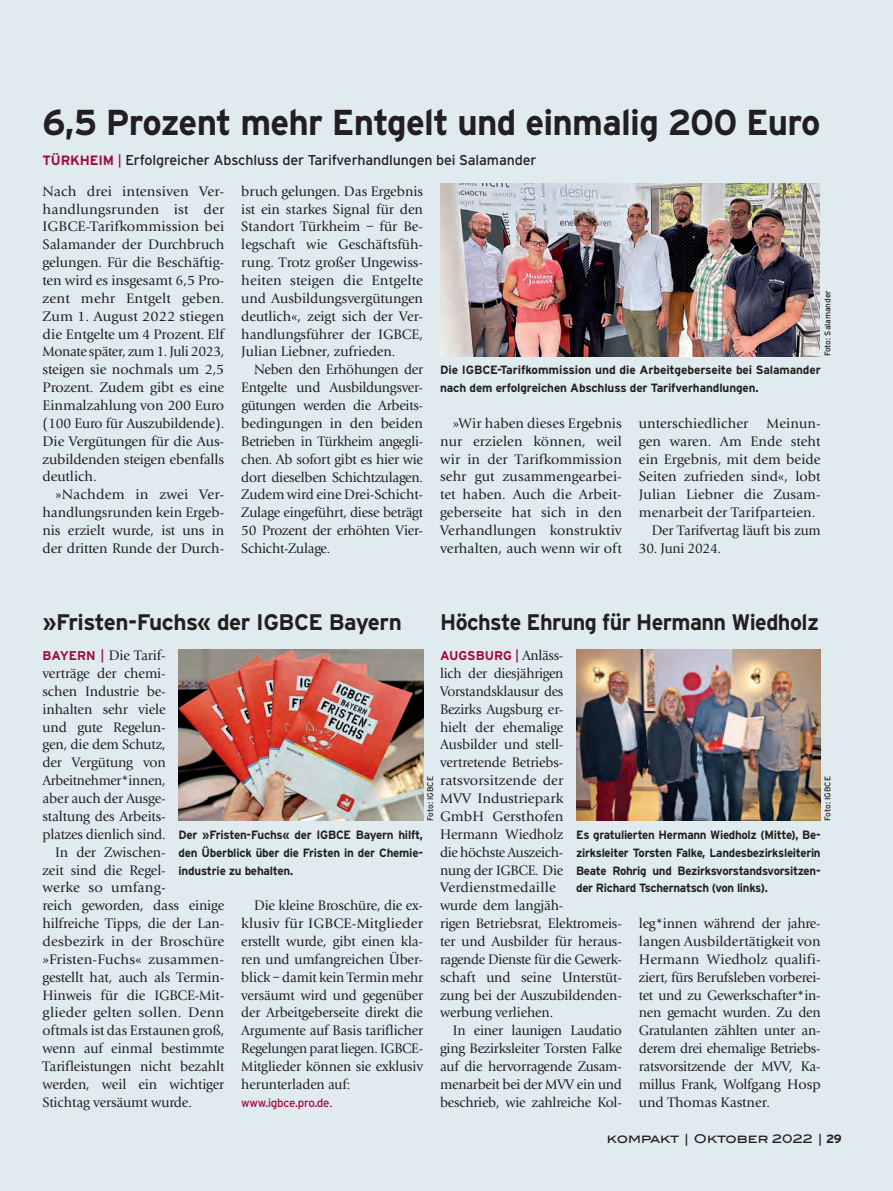
<style>
.page{position:relative;width:893px;height:1191px;background:#e0ebf0}
.page>*{position:absolute;margin:0;border:0;box-sizing:border-box;transform-origin:0 0}
.t1{font:700 36px "Interstate";letter-spacing:-.02em;color:#231f20}
.t2{font:700 22.5px "Interstate";letter-spacing:-.025em;color:#231f20;scale:.96 1}
.t3{font:700 22.5px "Interstate";letter-spacing:-.025em;color:#231f20}
.t4{font:14.25px/17.9px "Giovanni EF";letter-spacing:-.01em;color:#231f20;text-align:justify}
.t5{font:14.25px/17.9px "Giovanni EF";letter-spacing:-.01em;color:#231f20;scale:.96 1}
.t6{font:14.25px "Giovanni EF";letter-spacing:.01em;color:#231f20}
.t7{font:14.25px "Interstate";letter-spacing:-.01em;color:#231f20}
.t8{font:14.25px "Giovanni EF";letter-spacing:-.01em;color:#231f20;scale:.95 1}
.t9{font:700 13.5px "Interstate";letter-spacing:-.01em;color:#a20a3a}
.t10{font:700 12.75px "Interstate";color:#a20a3a}
.t11{font:700 12px/17.9px "Interstate";letter-spacing:-.02em;color:#231f20}
.t12{font:700 12px/17.9px "Interstate";letter-spacing:-.02em;color:#231f20;text-align:justify;scale:.96 1}
.t13{font:12px "Blair ITC Std";letter-spacing:-.01em;color:#231f20}
.t14{font:12px "Interstate";letter-spacing:-.02em;color:#a20a3a;scale:.96 1}
.t15{font:8.25px "Interstate";color:#231f20}
.s1{font-size:13.5px;color:#a20a3a}
.s2{font-family:"Interstate";font-weight:700;font-size:12.75px;color:#a20a3a}
.s3{font-family:"Interstate";font-size:13.5px;color:#a20a3a}
.s4{font-family:"Giovanni EF";font-size:14.25px;color:#231f20}
.s5{font-family:"Interstate";font-weight:700}
</style>
<div class="page">
<img style="left:440px;top:184px;width:380px;height:172px">
<img style="left:179px;top:650px;width:244px;height:171px">
<img style="left:576px;top:650px;width:245px;height:171px">
<h1 class="t1" style="left:43px;top:101px;width:779px">6,5 Prozent mehr Entgelt und einmalig 200 Euro</h1>
<p class="t9" style="left:43px;top:152px;width:56px">türkheim</p>
<p class="t7" style="left:118px;top:151px;width:420px"><span class="s1">|</span> Erfolgreicher Abschluss der Tarifverhandlungen bei Salamander</p>
<p class="t4" style="left:43px;top:182px;width:183px">Nach drei intensiven Ver&shy;handlungsrunden ist der IGBCE-Tarifkommission bei Salamander der Durchbruch gelungen. Für die Beschäftig&shy;ten wird es insgesamt 6,5 Pro&shy;zent mehr Entgelt geben.<br>Zum 1. August 2022 stiegen die Entgelte um 4 Prozent. Elf Monate später, zum 1. Juli 2023, steigen sie nochmals um 2,5<br>Prozent. Zudem gibt es eine Einmalzahlung von 200 Euro (100 Euro für Auszubildende).<br>Die Vergütungen für die Aus&shy;zubildenden steigen ebenfalls deutlich.</p>
<p class="t4" style="left:43px;top:486px;width:183px;text-indent:13px">»Nachdem in zwei Ver&shy;handlungsrunden kein Ergeb&shy;nis erzielt wurde, ist uns in der dritten Runde der Durch-</p>
<p class="t4" style="left:241px;top:182px;width:183px">bruch gelungen. Das Ergebnis ist ein starkes Signal für den Standort Türkheim – für Be&shy;legschaft wie Geschäftsfüh&shy;rung. Trotz großer Ungewiss&shy;heiten steigen die Entgelte und Ausbildungsvergütungen deutlich«, zeigt sich der Ver&shy;handlungsführer der IGBCE, Julian Liebner, zufrieden.</p>
<p class="t4" style="left:241px;top:361px;width:183px;text-indent:13px">Neben den Erhöhungen der Entgelte und Ausbildungsver&shy;gütungen werden die Arbeits&shy;bedingungen in den beiden Betrieben in Türkheim angegli&shy;chen. Ab sofort gibt es hier wie dort dieselben Schichtzulagen.<br>Zudem wird eine Drei-Schicht-Zulage eingeführt, diese beträgt 50 Prozent der erhöhten Vier-Schicht-Zulage.</p>
<p class="t11" style="left:440px;top:361px;width:382px">Die IGBCE-Tarifkommission und die Arbeitgeberseite bei Salamander nach dem erfolgreichen Abschluss der Tarifverhandlungen.</p>
<p class="t15" style="left:822px;top:356px;width:68px;rotate:-90deg">Foto: Salamander</p>
<p class="t4" style="left:440px;top:414px;width:183px;text-indent:13px">»Wir haben dieses Ergebnis nur erzielen können, weil wir in der Tarifkommission sehr gut zusammengearbei&shy;tet haben. Auch die Arbeit&shy;geberseite hat sich in den Verhandlungen konstruktiv verhalten, auch wenn wir oft</p>
<p class="t4" style="left:639px;top:414px;width:111px">unterschiedlicher</p>
<p class="t4" style="left:767px;top:414px;width:56px">Meinun-</p>
<p class="t4" style="left:639px;top:432px;width:183px">gen waren. Am Ende steht</p>
<p class="t4" style="left:639px;top:450px;width:183px">ein Ergebnis, mit dem beide</p>
<p class="t4" style="left:639px;top:468px;width:183px">Seiten zufrieden sind«, lobt</p>
<p class="t4" style="left:639px;top:486px;width:183px">Julian Liebner die Zusam-</p>
<p class="t4" style="left:639px;top:503px;width:178px">menarbeit der Tarifparteien.</p>
<p class="t5" style="left:652px;top:521px;width:178px">Der Tarifvertag läuft bis zum</p>
<p class="t5" style="left:639px;top:539px;width:87px">30. Juni 2024.</p>
<h2 class="t2" style="left:440px;top:608px;width:396px">Höchste Ehrung für Hermann Wiedholz</h2>
<p class="t10" style="left:440px;top:648px;width:22px">augsb</p>
<h2 class="t3" style="left:43px;top:608px;width:361px">»Fristen-Fuchs« der IGBCE Bayern</h2>
<p class="t4" style="left:43px;top:646px;width:125px"><span class="s2">baye rn</span> <span class="s3">|</span> Die Tarif-</p>
<p class="t4" style="left:43px;top:664px;width:125px">verträge der chemi-</p>
<p class="t4" style="left:43px;top:682px;width:125px">schen Industrie be-</p>
<p class="t4" style="left:43px;top:700px;width:125px">inhalten sehr viele</p>
<p class="t4" style="left:43px;top:718px;width:125px">und gute Regelun-</p>
<p class="t4" style="left:43px;top:736px;width:125px">gen, die dem Schutz,</p>
<p class="t4" style="left:43px;top:753px;width:125px">der Vergütung von</p>
<p class="t8" style="left:43px;top:772px;width:131px">Arbeitnehmer*innen,</p>
<p class="t4" style="left:43px;top:789px;width:125px">aber auch der Ausge-</p>
<p class="t4" style="left:43px;top:807px;width:125px">staltung des Arbeits-</p>
<p class="t4" style="left:43px;top:825px;width:125px">platzes dienlich sind.</p>
<p class="t4" style="left:55px;top:843px;width:112px">In der Zwischen-</p>
<p class="t4" style="left:43px;top:861px;width:125px">zeit sind die Regel-</p>
<p class="t6" style="left:43px;top:879px;width:125px">werke so umfang-</p>
<p class="t4" style="left:43px;top:896px;width:183px">reich geworden, dass einige</p>
<p class="t4" style="left:43px;top:914px;width:183px">hilfreiche Tipps, die der Lan-</p>
<p class="t6" style="left:43px;top:933px;width:183px">desbezirk in der Broschüre</p>
<p class="t6" style="left:43px;top:951px;width:183px">»Fristen-Fuchs« zusammen-</p>
<p class="t4" style="left:43px;top:968px;width:183px">gestellt hat, auch als Termin-</p>
<p class="t4" style="left:43px;top:986px;width:183px">Hinweis für die IGBCE-Mit-</p>
<p class="t6" style="left:43px;top:1004px;width:183px">glieder gelten sollen. Denn</p>
<p class="t4" style="left:43px;top:1021px;width:183px">oftmals ist das Erstaunen groß,</p>
<p class="t4" style="left:43px;top:1039px;width:183px">wenn auf einmal bestimmte</p>
<p class="t4" style="left:43px;top:1057px;width:183px">Tarifleistungen nicht bezahlt</p>
<p class="t4" style="left:43px;top:1075px;width:183px">werden, weil ein wichtiger</p>
<p class="t4" style="left:43px;top:1093px;width:151px">Stichtag versäumt wurde.</p>
<p class="t5" style="left:440px;top:646px;width:191px;text-indent:45px"><span class="s2">urg</span> <span class="s3">|</span> Anläss-<br>lich der diesjährigen<br>Vorstandsklausur des<br>Bezirks Augsburg er-<br>hielt der ehemalige<br>Ausbilder und stell&shy;vertretende Betriebs&shy;ratsvorsitzende der<br>MVV Industriepark<br>GmbH Gersthofen<br>Hermann Wiedholz<br>die höchste Auszeich-<br>nung der IGBCE. Die<br>Verdienstmedaille<br>wurde dem langjäh-<br>rigen Betriebsrat, Elektromeis&shy;ter und Ausbilder für heraus&shy;ragende Dienste für die Gewerk&shy;schaft und seine Unterstüt&shy;zung bei der Auszubildenden&shy;werbung verliehen.</p>
<p class="t4" style="left:440px;top:1021px;width:183px;text-indent:13px">In einer launigen Laudatio ging Bezirksleiter Torsten Falke auf die hervorragende Zusam&shy;menarbeit bei der MVV ein und beschrieb, wie zahlreiche Kol-</p>
<p class="t15" style="left:425px;top:821px;width:45px;rotate:-90deg">Foto: IGBCE</p>
<p class="t15" style="left:822px;top:821px;width:45px;rotate:-90deg">Foto: IGBCE</p>
<p class="t11" style="left:179px;top:825px;width:246px;text-align:justify">Der »Fristen-Fuchs« der IGBCE Bayern hilft, den Ü berblick über die Fristen in der Chemie&shy;industrie zu behalten.</p>
<p class="t12" style="left:576px;top:825px;width:256px">Es gratulierten Hermann Wiedholz (Mitte), Be&shy;zirksleiter Torsten Falke, Landesbezirksleiterin Beate Rohrig und Bezirksvorstandsvorsitzen&shy;der Richard Tschernatsch (von links).</p>
<p class="t4" style="left:241px;top:896px;width:183px;text-indent:13px">Die kleine Broschüre, die ex&shy;klusiv für IGBCE-Mitglieder erstellt wurde, gibt einen kla&shy;ren und umfangreichen Über&shy;blick – damit kein Termin mehr versäumt wird und gegenüber der Arbeitgeberseite direkt die Argumente auf Basis tariflicher Regelungen parat liegen. IGBCE-Mitglieder können sie exklusiv herunterladen auf:</p>
<p class="t14" style="left:241px;top:1095px;width:97px">www.igbce.pro.de<span class="s4">.</span></p>
<p class="t4" style="left:639px;top:914px;width:183px">leg*innen während der jahre&shy;langen Ausbildertätigkeit von Hermann Wiedholz qualifi&shy;ziert, fürs Berufsleben vorberei&shy;tet und zu Gewerkschafter*in&shy;nen gemacht wurden. Zu den Gratulanten zählten unter an&shy;derem drei ehemalige Betriebs&shy;ratsvorsitzende der MVV, Ka&shy;millus Frank, Wolfgang Hosp und Thomas Kastner.</p>
<p class="t13" style="left:607px;top:1131px;width:236px">KOMPAKT | OKTOBER 2022 | <span class="s5">29</span></p>
</div>
